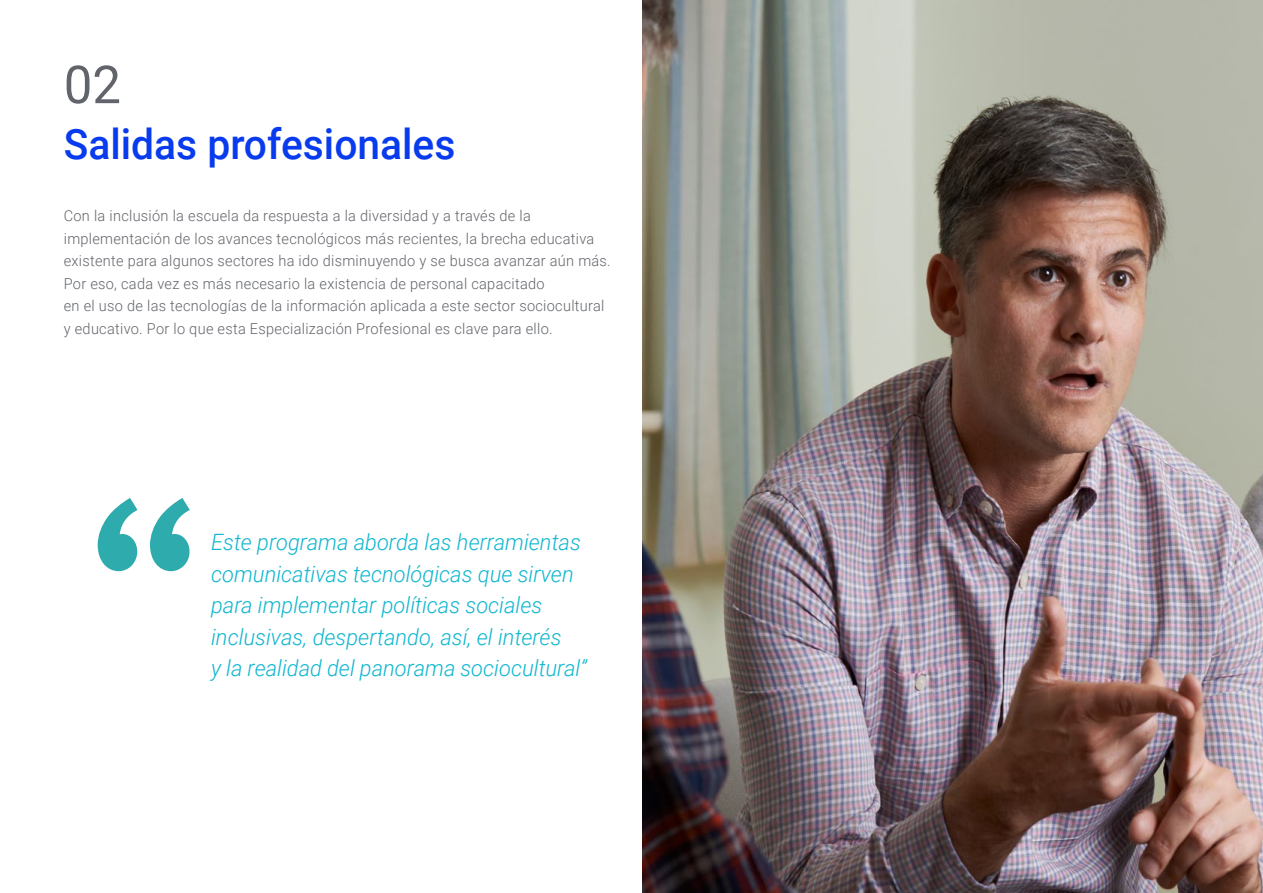
<style>
.page{position:relative;width:1263px;height:893px;background:#fff}
.page>*{position:absolute;margin:0;border:0;box-sizing:border-box;transform-origin:0 0}
.t1{font:52.5px "Roboto";color:#61646a}
.t2{font:500 42px "Roboto";color:#083bee}
.t3{font:italic 300 22.5px/31.5px "Roboto";color:#0fb6cf}
.t4{font:300 15px/22.5px "Roboto";letter-spacing:.02em;color:#61646a}
</style>
<div class="page">
<img style="left:642px;top:0;width:621px;height:893px">
<svg style="left:98px;top:498px;width:92px;height:73px"></svg>
<h1 class="t1" style="left:64px;top:48px;width:59px">02</h1>
<h2 class="t2" style="left:64px;top:115px;width:393px">Salidas profesionales</h2>
<p class="t4" style="left:64px;top:204px;width:548px">Con la inclusión la escuela da respuesta a la diversidad y a través de la implementación de los avances tecnológicos más recientes, la brecha educativa existente para algunos sectores ha ido disminuyendo y se busca avanzar aún más.<br>Por eso, cada vez es más necesario la existencia de personal capacitado<br>en el uso de las tecnologías de la información aplicada a este sector sociocultural y educativo. Por lo que esta Especialización Profesional es clave para ello.</p>
<h3 class="t3" style="left:211px;top:526px;width:377px">Este programa aborda las herramientas comunicativas tecnológicas que sirven para implementar políticas sociales inclusivas, despertando, así, el interés<br>y la realidad del panorama sociocultural”</h3>
</div>
